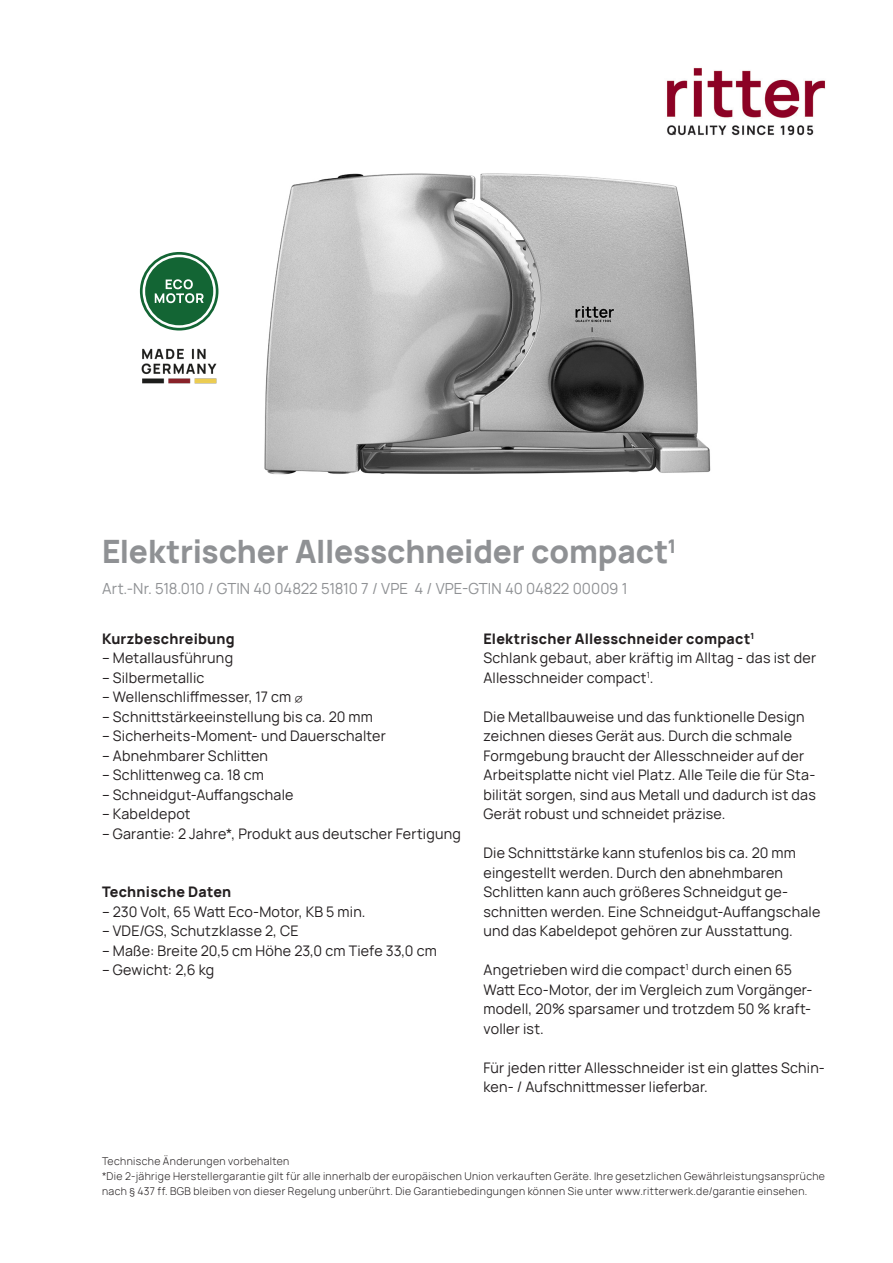
<style>
.page{position:relative;width:893px;height:1263px;background:#fff}
.page>*{position:absolute;margin:0;border:0;box-sizing:border-box;transform-origin:0 0}
.t1{font:800 31.5px "Manrope";letter-spacing:-.005em;color:#8f9194}
.t2{font:15px "Manrope";letter-spacing:-.005em;color:#8f9194}
.t3{font:14.25px/19.5px "Manrope";letter-spacing:.015em;color:#231f20}
.t4{font:800 14.25px "Manrope";letter-spacing:.02em;color:#231f20}
.t5{font:300 10.5px/15px "Manrope";letter-spacing:.035em;color:#231f20}
.s1{font-weight:300}
</style>
<div class="page">
<img style="left:667px;top:67px;width:158px;height:69px">
<svg style="left:140px;top:252px;width:78px;height:78px"></svg>
<img style="left:264px;top:173px;width:447px;height:302px">
<img style="left:141px;top:348px;width:76px;height:36px">
<p class="t1" style="left:102px;top:524px;width:575px">Elektrischer Allesschneider compact<sup>1</sup></p>
<p class="t2" style="left:102px;top:577px;width:527px">Art.-Nr. 518.010 / GTIN 40 04822 51810 7 / VPE 4 / VPE-GTIN 40 04822 00009 1</p>
<p class="t4" style="left:483px;top:626px;width:272px">Elektrischer Allesschneider compact<sup>1</sup></p>
<p class="t3" style="left:483px;top:647px;width:334px">Schlank gebaut, aber kräftig im Alltag - das ist der<br>Allesschneider compact<sup>1</sup>.</p>
<p class="t3" style="left:483px;top:706px;width:334px">Die Metallbauweise und das funktionelle Design zeichnen dieses Gerät aus. Durch die schmale Formgebung braucht der Allesschneider auf der Arbeitsplatte nicht viel Platz. Alle Teile die für Sta&shy;bilität sorgen, sind aus Metall und dadurch ist das Gerät robust und schneidet präzise.</p>
<p class="t3" style="left:483px;top:842px;width:338px">Die Schnittstärke kann stufenlos bis ca. 20 mm eingestellt werden. Durch den abnehmbaren Schlitten kann auch größeres Schneidgut ge&shy;schnitten werden. Eine Schneidgut-Auffangschale und das Kabeldepot gehören zur Ausstattung.</p>
<p class="t3" style="left:483px;top:959px;width:330px">Angetrieben wird die compact<sup>1</sup> durch einen 65<br>Watt Eco-Motor, der im Vergleich zum Vorgänger&shy;modell, 20% sparsamer und trotzdem 50 % kraft&shy;voller ist.</p>
<p class="t3" style="left:483px;top:1057px;width:343px">Für jeden ritter Allesschneider ist ein glattes Schin&shy;ken- / Aufschnittmesser lieferbar.</p>
<p class="t4" style="left:102px;top:626px;width:134px">Kurzbeschreibung</p>
<p class="t3" style="left:102px;top:647px;width:133px">– Metallausführung</p>
<p class="t3" style="left:102px;top:667px;width:104px">– Silbermetallic</p>
<p class="t3" style="left:102px;top:686px;width:202px">– Wellenschliffmesser, 17 cm <span class="s1">∅</span></p>
<p class="t3" style="left:102px;top:706px;width:272px">– Schnittstärkeeinstellung bis ca. 20 mm</p>
<p class="t3" style="left:102px;top:725px;width:285px">– Sicherheits-Moment- und Dauerschalter</p>
<p class="t3" style="left:102px;top:745px;width:168px">– Abnehmbarer Schlitten</p>
<p class="t3" style="left:102px;top:764px;width:163px">– Schlittenweg ca. 18 cm</p>
<p class="t3" style="left:102px;top:784px;width:193px">– Schneidgut-Auffangschale</p>
<p class="t3" style="left:102px;top:803px;width:90px">– Kabeldepot</p>
<p class="t3" style="left:102px;top:823px;width:360px">– Garantie: 2 Jahre*, Produkt aus deutscher Fertigung</p>
<p class="t4" style="left:102px;top:879px;width:131px">Technische Daten</p>
<p class="t3" style="left:102px;top:901px;width:265px">– 230 Volt, 65 Watt Eco-Motor, KB 5 min.</p>
<p class="t3" style="left:102px;top:920px;width:198px">– VDE/GS, Schutzklasse 2, CE</p>
<p class="t3" style="left:102px;top:940px;width:336px">– Maße: Breite 20,5 cm Höhe 23,0 cm Tiefe 33,0 cm</p>
<p class="t3" style="left:102px;top:959px;width:114px">– Gewicht: 2,6 kg</p>
<p class="t5" style="left:102px;top:1153px;width:189px">Technische Änderungen vorbehalten</p>
<p class="t5" style="left:102px;top:1168px;width:724px">*Die 2-jährige Herstellergarantie gilt für alle innerhalb der europäischen Union verkauften Geräte. Ihre gesetzlichen Gewährleistungsansprüche nach § 437 ff. BGB bleiben von dieser Regelung unberührt. Die Garantiebedingungen können Sie unter www.ritterwerk.de/garantie einsehen.</p>
</div>
